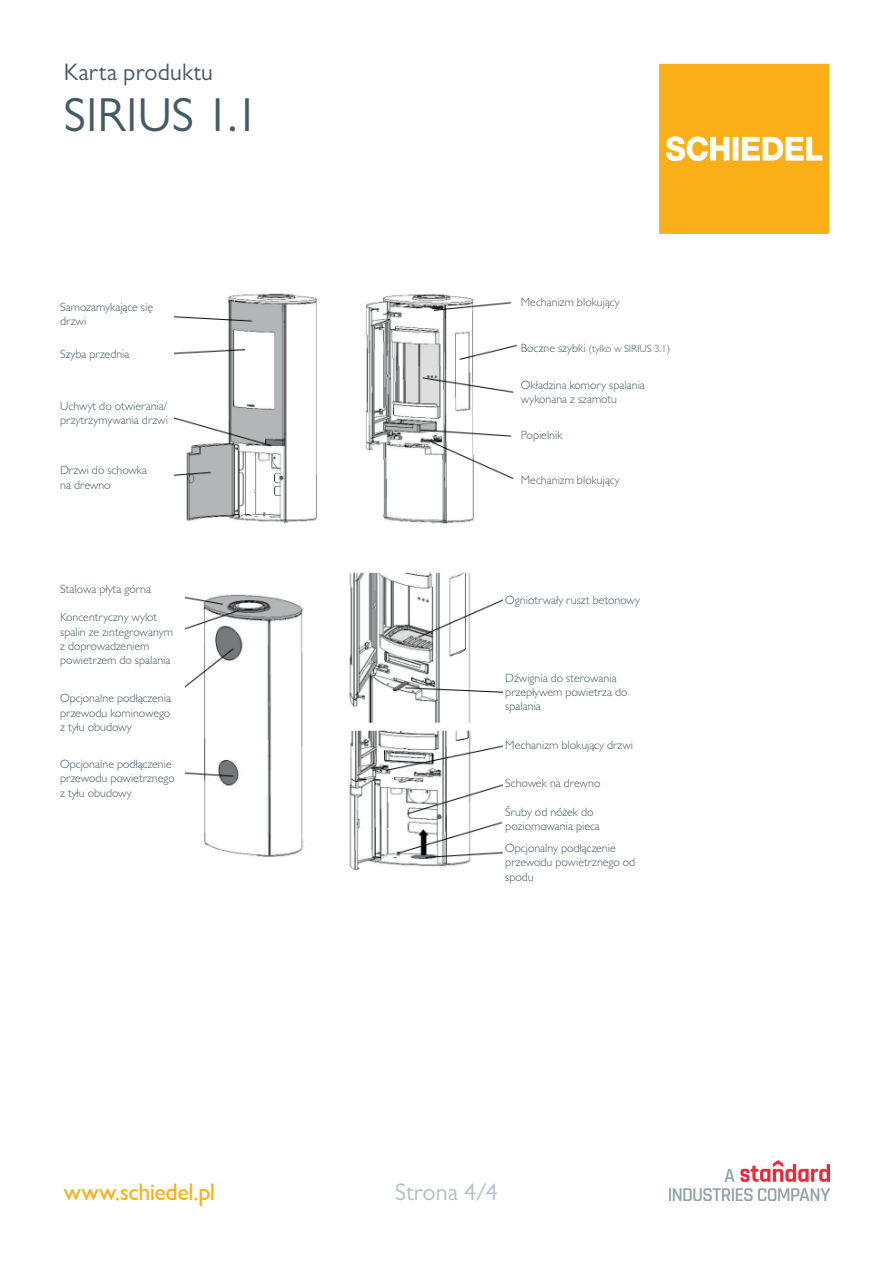
<style>
.page{position:relative;width:893px;height:1263px;background:#fff}
.page>*{position:absolute;margin:0;border:0;box-sizing:border-box;transform-origin:0 0}
.t1{font:48px "Gill Sans";letter-spacing:.005em;color:#465a64}
.t2{font:24px "Gill Sans Alt One WGL";letter-spacing:-.02em;color:#faaf18}
.t3{font:24px "Gill Sans";letter-spacing:.005em;color:#465a64}
.t4{font:24px "Gill Sans";color:#b2bfc6}
.t5{font:300 12px/14.4px "Gill Sans";color:#465a64}
.t6{font:300 10.5px "Gill Sans";color:#465a64}
.s1{font-size:12px}
</style>
<div class="page">
<svg style="left:659px;top:64px;width:170px;height:170px;background:#fab529"></svg>
<img style="left:669px;top:1160px;width:160px;height:40px">
<img style="left:174px;top:293px;width:344px;height:577px">
<div style="left:58px;top:567px;width:126px;height:43px;background:#fff"></div>
<div style="left:58px;top:607px;width:126px;height:63px;background:#fff"></div>
<div style="left:58px;top:680px;width:126px;height:64px;background:#fff"></div>
<div style="left:58px;top:746px;width:126px;height:64px;background:#fff"></div>
<div style="left:503px;top:578px;width:161px;height:44px;background:#fff"></div>
<div style="left:503px;top:670px;width:161px;height:44px;background:#fff"></div>
<div style="left:503px;top:723px;width:161px;height:44px;background:#fff"></div>
<div style="left:503px;top:761px;width:161px;height:44px;background:#fff"></div>
<div style="left:503px;top:797px;width:161px;height:44px;background:#fff"></div>
<div style="left:503px;top:840px;width:161px;height:44px;background:#fff"></div>
<p class="t3" style="left:64px;top:59px;width:151px">Karta produktu</p>
<p class="t1" style="left:64px;top:88px;width:197px">SIRIUS 1.1</p>
<p class="t5" style="left:60px;top:299px;width:94px">Samozamykające się drzwi</p>
<p class="t5" style="left:60px;top:347px;width:71px">Szyba przednia</p>
<p class="t5" style="left:60px;top:398px;width:109px">Uchwyt do otwierania/ przytrzymywania drzwi</p>
<p class="t5" style="left:60px;top:463px;width:88px">Drzwi do schowka na drewno</p>
<p class="t5" style="left:60px;top:581px;width:92px">Stalowa płyta górna</p>
<p class="t5" style="left:60px;top:610px;width:114px">Koncentryczny wylot spalin ze zintegrowanym z doprowadzeniem powietrzem do spalania</p>
<p class="t5" style="left:60px;top:691px;width:112px;text-align:justify">Opcjonalne podłączenia przewodu kominowego z tyłu obudowy</p>
<p class="t5" style="left:60px;top:756px;width:116px">Opcjonalne podłączenie przewodu powietrznego z tyłu obudowy</p>
<p class="t5" style="left:521px;top:294px;width:100px">Mechanizm blokujący</p>
<p class="t6" style="left:521px;top:343px;width:151px"><span class="s1">Boczne szybki</span> (tylko w SIRIUS 3.1)</p>
<p class="t5" style="left:521px;top:377px;width:125px">Okładzina komory spalania wykonana z szamotu</p>
<p class="t5" style="left:521px;top:428px;width:43px">Popielnik</p>
<p class="t5" style="left:521px;top:472px;width:100px">Mechanizm blokujący</p>
<p class="t5" style="left:505px;top:592px;width:136px">Ogniotrwały ruszt betonowy</p>
<p class="t5" style="left:505px;top:670px;width:124px">Dźwignia do sterowania przepływem powietrza do spalania</p>
<p class="t5" style="left:505px;top:738px;width:129px">Mechanizm blokujący drzwi</p>
<p class="t5" style="left:505px;top:776px;width:97px">Schowek na drewno</p>
<p class="t5" style="left:505px;top:804px;width:96px">Śruby od nóżek do poziomowania pieca</p>
<p class="t5" style="left:505px;top:840px;width:131px">Opcjonalny podłączenie przewodu powietrznego od spodu</p>
<h2 class="t2" style="left:64px;top:1176px;width:153px">www.schiedel.pl</h2>
<h2 class="t4" style="left:395px;top:1178px;width:104px">Strona 4/4</h2>
</div>
